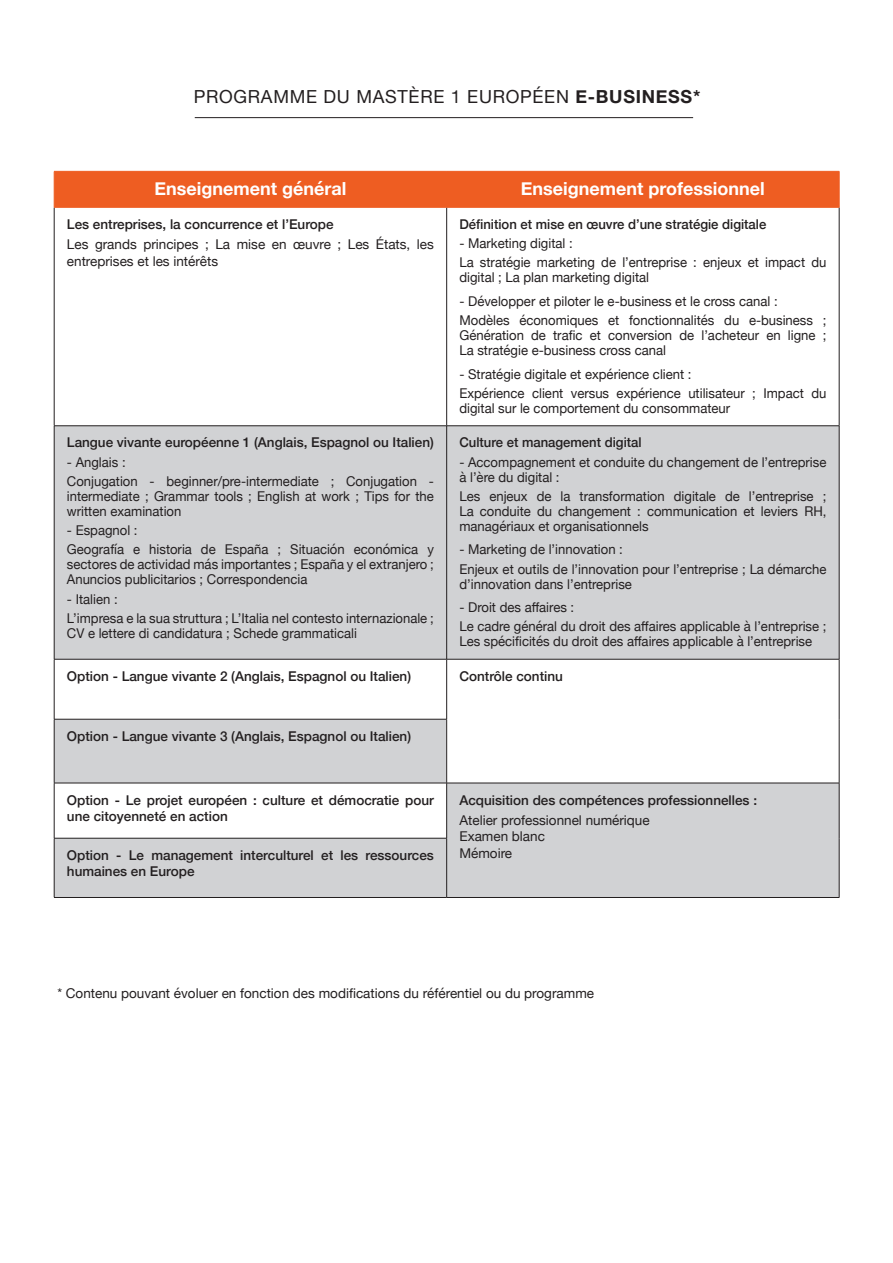
<style>
.page{position:relative;width:893px;height:1263px;background:#fff}
.page>*{position:absolute;margin:0;border:0;box-sizing:border-box;transform-origin:0 0}
.t1{font:700 18px "Helvetica Neue";color:#fff}
.t2{font:18px "Helvetica Neue";letter-spacing:.04em;color:#231f20}
.t3{font:13.5px/15px "Helvetica Neue";color:#231f20}
.t4{font:500 13.5px/16.2px "Helvetica Neue";color:#231f20}
.s1{font-weight:700}
</style>
<div class="page">
<div style="left:55px;top:172px;width:784px;height:35px;background:#ee5d22"></div>
<svg style="left:55px;top:426px;width:784px;height:471px;background:#d6d7d9"></svg>
<div style="left:447px;top:659px;width:392px;height:124px;background:#fff"></div>
<hr style="left:54px;top:207px;width:1px;height:219px;background:#231f20">
<hr style="left:446px;top:207px;width:1px;height:219px;background:#231f20">
<hr style="left:839px;top:207px;width:1px;height:219px;background:#231f20">
<hr style="left:54px;top:425px;width:393px;height:1px;background:#231f20">
<hr style="left:54px;top:426px;width:1px;height:233px;background:#231f20">
<hr style="left:447px;top:425px;width:392px;height:1px;background:#231f20">
<hr style="left:446px;top:426px;width:1px;height:233px;background:#231f20">
<hr style="left:839px;top:426px;width:1px;height:233px;background:#231f20">
<hr style="left:54px;top:659px;width:393px;height:1px;background:#231f20">
<hr style="left:54px;top:659px;width:1px;height:60px;background:#231f20">
<hr style="left:54px;top:719px;width:393px;height:1px;background:#231f20">
<hr style="left:54px;top:719px;width:1px;height:64px;background:#231f20">
<hr style="left:54px;top:783px;width:393px;height:1px;background:#231f20">
<hr style="left:54px;top:783px;width:1px;height:55px;background:#231f20">
<hr style="left:54px;top:838px;width:393px;height:1px;background:#231f20">
<hr style="left:54px;top:838px;width:1px;height:59px;background:#231f20">
<hr style="left:54px;top:897px;width:393px;height:1px;background:#231f20">
<hr style="left:54px;top:171px;width:393px;height:1px;background:#ee5d22">
<hr style="left:54px;top:172px;width:1px;height:35px;background:#ee5d22">
<hr style="left:447px;top:171px;width:392px;height:1px;background:#ee5d22">
<hr style="left:446px;top:172px;width:1px;height:35px;background:#ee5d22">
<hr style="left:839px;top:172px;width:1px;height:35px;background:#ee5d22">
<hr style="left:54px;top:207px;width:393px;height:1px;background:#ee5d22">
<hr style="left:447px;top:207px;width:392px;height:1px;background:#ee5d22">
<hr style="left:447px;top:659px;width:392px;height:1px;background:#231f20">
<hr style="left:446px;top:659px;width:1px;height:60px;background:#231f20">
<hr style="left:839px;top:659px;width:1px;height:60px;background:#231f20">
<hr style="left:446px;top:719px;width:1px;height:64px;background:#231f20">
<hr style="left:839px;top:719px;width:1px;height:64px;background:#231f20">
<hr style="left:447px;top:783px;width:392px;height:1px;background:#231f20">
<hr style="left:446px;top:783px;width:1px;height:55px;background:#231f20">
<hr style="left:839px;top:783px;width:1px;height:55px;background:#231f20">
<hr style="left:446px;top:838px;width:1px;height:59px;background:#231f20">
<hr style="left:839px;top:838px;width:1px;height:59px;background:#231f20">
<hr style="left:447px;top:897px;width:392px;height:1px;background:#231f20">
<hr style="left:195px;top:117px;width:498px;height:1px;background:#231f20">
<p class="t2" style="left:194px;top:83px;width:508px">PROGRAMME DU MASTÈRE 1 EUROPÉEN <span class="s1">E-BUSINESS*</span></p>
<p class="t1" style="left:154px;top:174px;width:193px">Enseignement général</p>
<p class="t1" style="left:521px;top:174px;width:245px">Enseignement professionnel</p>
<p class="t4" style="left:67px;top:215px;width:268px">Les entreprises, la concurrence et l’Europe</p>
<p class="t3" style="left:67px;top:237px;width:368px;line-height:16.2px">Les grands principes ; La mise en œuvre ; Les États, les entreprises et les intérêts</p>
<p class="t4" style="left:459px;top:215px;width:308px">Définition et mise en œuvre d’une stratégie digitale</p>
<p class="t3" style="left:459px;top:237px;width:115px">- Marketing digital :</p>
<p class="t3" style="left:459px;top:256px;width:368px">La stratégie marketing de l’entreprise : enjeux et impact du digital ; La plan marketing digital</p>
<p class="t3" style="left:459px;top:294px;width:320px">- Développer et piloter le e-business et le cross canal :</p>
<p class="t3" style="left:459px;top:314px;width:368px;text-align:justify">Modèles économiques et fonctionnalités du e-business ; Génération de trafic et conversion de l’acheteur en ligne ; La stratégie e-business cross canal</p>
<p class="t3" style="left:459px;top:367px;width:234px">- Stratégie digitale et expérience client :</p>
<p class="t3" style="left:459px;top:386px;width:368px">Expérience client versus expérience utilisateur ; Impact du digital sur le comportement du consommateur</p>
<p class="t4" style="left:67px;top:433px;width:368px">Langue vivante européenne 1 (Anglais, Espagnol ou Italien)</p>
<p class="t3" style="left:67px;top:455px;width:60px">- Anglais :</p>
<p class="t3" style="left:67px;top:474px;width:368px;text-align:justify">Conjugation - beginner/pre-intermediate ; Conjugation - intermediate ; Grammar tools ; English at work ; Tips for the written examination</p>
<p class="t3" style="left:67px;top:524px;width:72px">- Espagnol :</p>
<p class="t3" style="left:67px;top:543px;width:368px;text-align:justify">Geografía e historia de España ; Situación económica y sectores de actividad más importantes ; España y el extranjero ; Anuncios publicitarios ; Correspondencia</p>
<p class="t3" style="left:67px;top:592px;width:52px">- Italien :</p>
<p class="t3" style="left:67px;top:611px;width:368px">L’impresa e la sua struttura ; L’Italia nel contesto internazionale ;<br>CV e lettere di candidatura ; Schede grammaticali</p>
<p class="t4" style="left:459px;top:433px;width:184px">Culture et management digital</p>
<p class="t3" style="left:459px;top:455px;width:368px">- Accompagnement et conduite du changement de l’entreprise à l’ère du digital :</p>
<p class="t3" style="left:459px;top:489px;width:368px;text-align:justify">Les enjeux de la transformation digitale de l’entreprise ; La conduite du changement : communication et leviers RH, managériaux et organisationnels</p>
<p class="t3" style="left:459px;top:543px;width:165px">- Marketing de l’innovation :</p>
<p class="t3" style="left:459px;top:562px;width:368px">Enjeux et outils de l’innovation pour l’entreprise ; La démarche d’innovation dans l’entreprise</p>
<p class="t3" style="left:459px;top:601px;width:116px">- Droit des affaires :</p>
<p class="t3" style="left:459px;top:620px;width:368px">Le cadre général du droit des affaires applicable à l’entreprise ;<br>Les spécificités du droit des affaires applicable à l’entreprise</p>
<p class="t4" style="left:67px;top:667px;width:346px">Option - Langue vivante 2 (Anglais, Espagnol ou Italien)</p>
<p class="t4" style="left:459px;top:667px;width:105px">Contrôle continu</p>
<p class="t4" style="left:67px;top:727px;width:346px">Option - Langue vivante 3 (Anglais, Espagnol ou Italien)</p>
<p class="t4" style="left:67px;top:791px;width:368px">Option - Le projet européen : culture et démocratie pour une citoyenneté en action</p>
<p class="t4" style="left:459px;top:791px;width:299px">Acquisition des compétences professionnelles :</p>
<p class="t3" style="left:459px;top:814px;width:192px">Atelier professionnel numérique</p>
<p class="t3" style="left:459px;top:830px;width:87px">Examen blanc</p>
<p class="t4" style="left:67px;top:846px;width:368px">Option - Le management interculturel et les ressources</p>
<p class="t3" style="left:459px;top:846px;width:54px">Mémoire</p>
<p class="t4" style="left:67px;top:862px;width:129px">humaines en Europe</p>
<p class="t3" style="left:57px;top:987px;width:538px">* Contenu pouvant évoluer en fonction des modifications du référentiel ou du programme</p>
</div>
